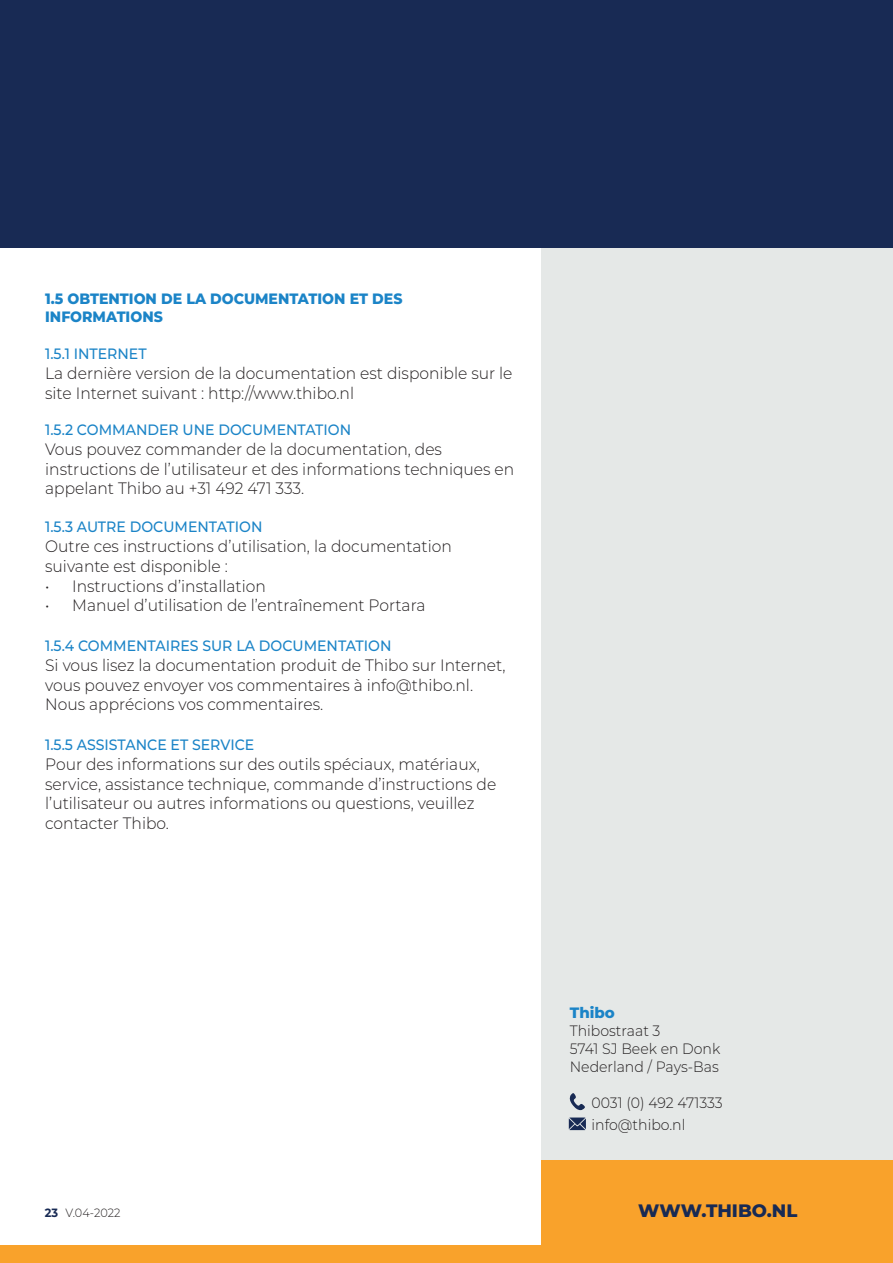
<style>
.page{position:relative;width:893px;height:1263px;background:#fff}
.page>*{position:absolute;margin:0;border:0;box-sizing:border-box;transform-origin:0 0}
.t1{font:800 18px "Montserrat";color:#182a54}
.t2{font:300 16.5px/19.8px "Montserrat";color:#231f20;scale:.94 1}
.t3{font:500 15px "Montserrat";color:#1b84c7;scale:.94 1}
.t4{font:300 15px/18px "Montserrat";color:#231f20;scale:.94 1}
.t5{font:800 15px/18px "Montserrat";color:#1b84c7;scale:.94 1}
.t6{font:800 15px "Montserrat";color:#1b84c7}
.t7{font:300 12px "Montserrat";color:#231f20;scale:.94 1}
.s1{font-weight:700;color:#182a54}
</style>
<div class="page">
<div style="left:0;top:1px;width:893px;height:247px;background:#182a54"></div>
<div style="left:541px;top:249px;width:352px;height:997px;background:#e5e8e7"></div>
<div style="left:0;top:1246px;width:893px;height:17px;background:#f9a22b"></div>
<div style="left:541px;top:1161px;width:352px;height:102px;background:#f9a22b"></div>
<svg style="left:570px;top:1093px;width:15px;height:17px"></svg>
<svg style="left:569px;top:1117px;width:17px;height:13px"></svg>
<p class="t5" style="left:45px;top:288px;width:382px">1.5 OBTENTION DE LA DOCUMENTATION ET DES<br>INFORMATIONS</p>
<p class="t3" style="left:45px;top:344px;width:109px">1.5.1 INTERNET</p>
<p class="t2" style="left:45px;top:363px;width:499px">La dernière version de la documentation est disponible sur le site Internet suivant : http://www.thibo.nl</p>
<p class="t3" style="left:45px;top:419px;width:327px">1.5.2 COMMANDER UNE DOCUMENTATION</p>
<p class="t2" style="left:45px;top:438px;width:501px">Vous pouvez commander de la documentation, des instructions de l’utilisateur et des informations techniques en appelant Thibo au +31 492 471 333.</p>
<p class="t3" style="left:45px;top:516px;width:233px">1.5.3 AUTRE DOCUMENTATION</p>
<p class="t2" style="left:45px;top:536px;width:434px">Outre ces instructions d’utilisation, la documentation suivante est disponible :</p>
<p class="t2" style="left:45px;top:575px;width:236px">• Instructions d’installation</p>
<p class="t2" style="left:45px;top:595px;width:406px">• Manuel d’utilisation de l’entraînement Portara</p>
<p class="t3" style="left:45px;top:635px;width:370px">1.5.4 COMMENTAIRES SUR LA DOCUMENTATION</p>
<p class="t2" style="left:45px;top:654px;width:491px">Si vous lisez la documentation produit de Thibo sur Internet, vous pouvez envoyer vos commentaires à info@thibo.nl.<br>Nous apprécions vos commentaires.</p>
<p class="t3" style="left:45px;top:734px;width:224px">1.5.5 ASSISTANCE ET SERVICE</p>
<p class="t2" style="left:45px;top:753px;width:481px">Pour des informations sur des outils spéciaux, matériaux, service, assistance technique, commande d’instructions de l’utilisateur ou autres informations ou questions, veuillez contacter Thibo.</p>
<p class="t7" style="left:45px;top:1204px;width:82px"><span class="s1">23</span> V.04-2022</p>
<p class="t6" style="left:570px;top:1002px;width:47px">Thibo</p>
<p class="t4" style="left:570px;top:1021px;width:162px">Thibostraat 3<br>5741 SJ Beek en Donk<br>Nederland / Pays-Bas</p>
<p class="t4" style="left:592px;top:1091px;width:141px;line-height:21.6px">0031 (0) 492 471333 info@thibo.nl</p>
<p class="t1" style="left:638px;top:1197px;width:161px">WWW.THIBO.NL</p>
</div>
